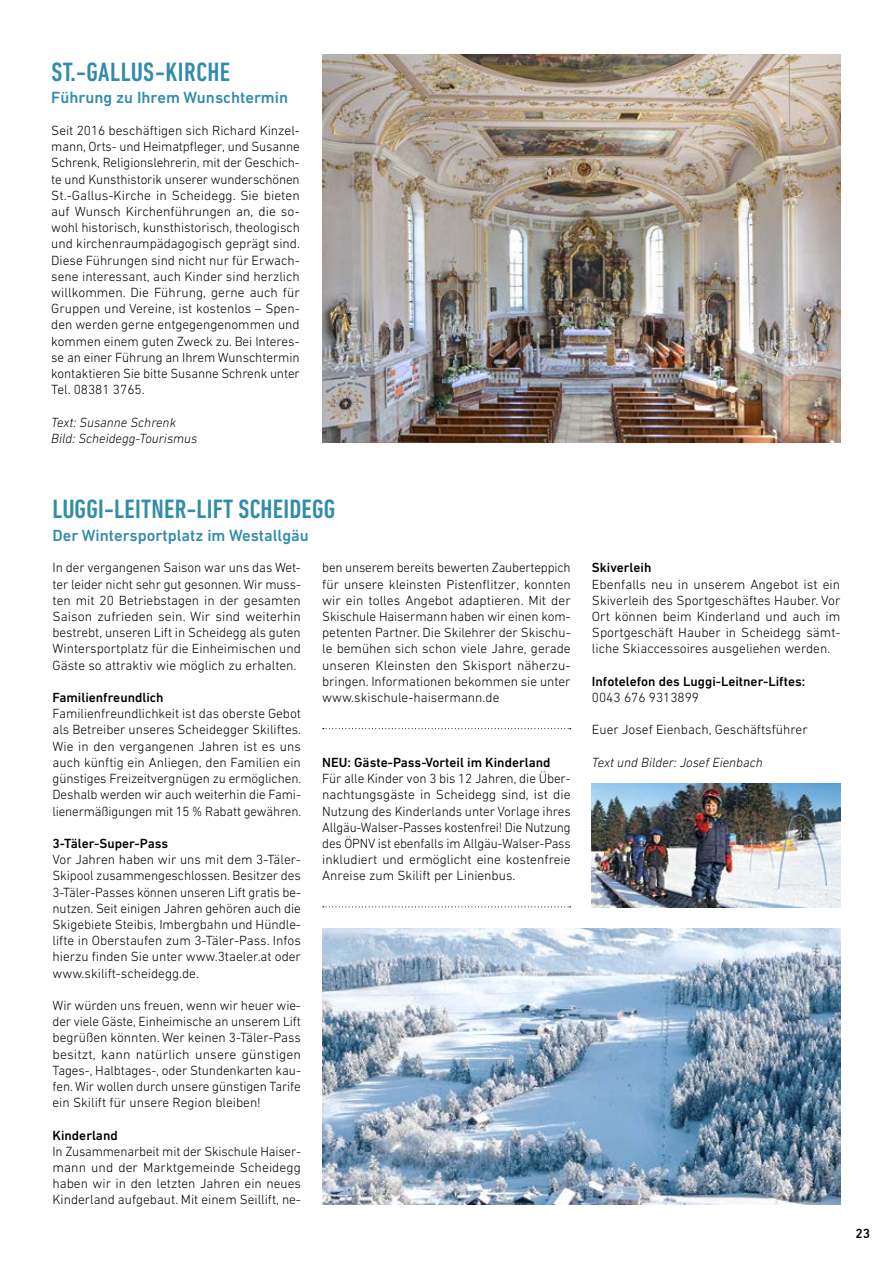
<style>
.page{position:relative;width:893px;height:1263px;background:#fff}
.page>*{position:absolute;margin:0;border:0;box-sizing:border-box;transform-origin:0 0}
.t1{font:500 condensed 27px "DIN Next W1 G";letter-spacing:.01em;color:#318caa}
.t2{font:500 16.5px "DIN Next W1 G";color:#318caa}
.t3{font:300 13.5px/16.2px "DIN Next W1 G";color:#000;text-align:justify}
.t4{font:500 13.5px "DIN Next W1 G";color:#000}
.t5{font:italic 300 13.5px/16.2px "DIN Next LT Pro";color:#000}
</style>
<div class="page">
<img style="left:322px;top:54px;width:518px;height:389px">
<svg style="left:323px;top:728px;width:248px;height:1px"></svg>
<svg style="left:323px;top:906px;width:248px;height:1px"></svg>
<img style="left:322px;top:929px;width:518px;height:275px">
<img style="left:592px;top:783px;width:248px;height:124px">
<h1 class="t1" style="left:51px;top:57px;width:180px">ST.-GALLUS-KIRCHE</h1>
<p class="t2" style="left:51px;top:88px;width:238px">Führung zu Ihrem Wunschtermin</p>
<p class="t3" style="left:51px;top:122px;width:250px">Seit 2016 beschäftigen sich Richard Kinzel&shy;mann, Orts- und Heimatpfleger, und Susanne Schrenk, Religionslehrerin, mit der Geschich&shy;te und Kunsthistorik unserer wunderschönen St.-Gallus-Kirche in Scheidegg. Sie bieten auf Wunsch Kirchenführungen an, die so&shy;wohl historisch, kunsthistorisch, theologisch und kirchenraumpädagogisch geprägt sind.<br>Diese Führungen sind nicht nur für Erwach&shy;sene interessant, auch Kinder sind herzlich willkommen. Die Führung, gerne auch für Gruppen und Vereine, ist kostenlos – Spen&shy;den werden gerne entgegengenommen und kommen einem guten Zweck zu. Bei Interes&shy;se an einer Führung an Ihrem Wunschtermin kontaktieren Sie bitte Susanne Schrenk unter Tel. 08381 3765.</p>
<p class="t5" style="left:51px;top:414px;width:148px">Text: Susanne Schrenk<br>Bild: Scheidegg-Tourismus</p>
<h1 class="t1" style="left:53px;top:494px;width:284px">LUGGI-LEITNER-LIFT SCHEIDEGG</h1>
<p class="t2" style="left:53px;top:525px;width:258px">Der Wintersportplatz im Westallgäu</p>
<p class="t3" style="left:53px;top:560px;width:250px">In der vergangenen Saison war uns das Wet&shy;ter leider nicht sehr gut gesonnen. Wir muss&shy;ten mit 20 Betriebstagen in der gesamten Saison zufrieden sein. Wir sind weiterhin bestrebt, unseren Lift in Scheidegg als guten Wintersportplatz für die Einheimischen und Gäste so attraktiv wie möglich zu erhalten.</p>
<p class="t4" style="left:53px;top:690px;width:113px">Familienfreundlich</p>
<p class="t3" style="left:53px;top:705px;width:250px">Familienfreundlichkeit ist das oberste Gebot als Betreiber unseres Scheidegger Skiliftes.<br>Wie in den vergangenen Jahren ist es uns auch künftig ein Anliegen, den Familien ein günstiges Freizeitvergnügen zu ermöglichen.<br>Deshalb werden wir auch weiterhin die Fami&shy;lienermäßigungen mit 15 % Rabatt gewähren.</p>
<p class="t4" style="left:53px;top:835px;width:117px">3-Täler-Super-Pass</p>
<p class="t3" style="left:53px;top:851px;width:250px">Vor Jahren haben wir uns mit dem 3-Täler-Skipool zusammengeschlossen. Besitzer des 3-Täler-Passes können unseren Lift gratis be&shy;nutzen. Seit einigen Jahren gehören auch die Skigebiete Steibis, Imbergbahn und Hündle&shy;lifte in Oberstaufen zum 3-Täler-Pass. Infos hierzu finden Sie unter www.3taeler.at oder www.skilift-scheidegg.de.</p>
<p class="t3" style="left:53px;top:997px;width:250px">Wir würden uns freuen, wenn wir heuer wie&shy;der viele Gäste, Einheimische an unserem Lift begrüßen könnten. Wer keinen 3-Täler-Pass besitzt, kann natürlich unsere günstigen Tages-, Halbtages-, oder Stundenkarten kau&shy;fen. Wir wollen durch unsere günstigen Tarife ein Skilift für unsere Region bleiben!</p>
<p class="t4" style="left:53px;top:1127px;width:67px">Kinderland</p>
<p class="t3" style="left:53px;top:1143px;width:250px">In Zusammenarbeit mit der Skischule Haiser&shy;mann und der Marktgemeinde Scheidegg haben wir in den letzten Jahren ein neues Kinderland aufgebaut. Mit einem Seillift, ne-</p>
<p class="t3" style="left:322px;top:560px;width:250px">ben unserem bereits bewerten Zauberteppich für unsere kleinsten Pistenflitzer, konnten wir ein tolles Angebot adaptieren. Mit der Skischule Haisermann haben wir einen kom&shy;petenten Partner. Die Skilehrer der Skischu&shy;le bemühen sich schon viele Jahre, gerade unseren Kleinsten den Skisport näherzu&shy;bringen. Informationen bekommen sie unter www.skischule-haisermann.de</p>
<p class="t4" style="left:322px;top:754px;width:230px">NEU: Gäste-Pass-Vorteil im Kinderland</p>
<p class="t3" style="left:322px;top:770px;width:250px">Für alle Kinder von 3 bis 12 Jahren, die Über&shy;nachtungsgäste in Scheidegg sind, ist die Nutzung des Kinderlands unter Vorlage ihres Allgäu-Walser-Passes kostenfrei! Die Nutzung des ÖPNV ist ebenfalls im Allgäu-Walser-Pass inkludiert und ermöglicht eine kostenfreie Anreise zum Skilift per Linienbus.</p>
<p class="t4" style="left:592px;top:560px;width:61px">Skiverleih</p>
<p class="t3" style="left:592px;top:576px;width:250px">Ebenfalls neu in unserem Angebot ist ein Skiverleih des Sportgeschäftes Hauber. Vor Ort können beim Kinderland und auch im Sportgeschäft Hauber in Scheidegg sämt&shy;liche Skiaccessoires ausgeliehen werden.</p>
<p class="t4" style="left:592px;top:673px;width:215px">Infotelefon des Luggi-Leitner-Liftes:</p>
<p class="t3" style="left:592px;top:689px;width:109px">0043 676 9313899</p>
<p class="t3" style="left:592px;top:722px;width:217px">Euer Josef Eienbach, Geschäftsführer</p>
<p class="t5" style="left:592px;top:754px;width:172px">Text und Bilder: Josef Eienbach</p>
<p class="t4" style="left:855px;top:1226px;width:16px">23</p>
</div>
